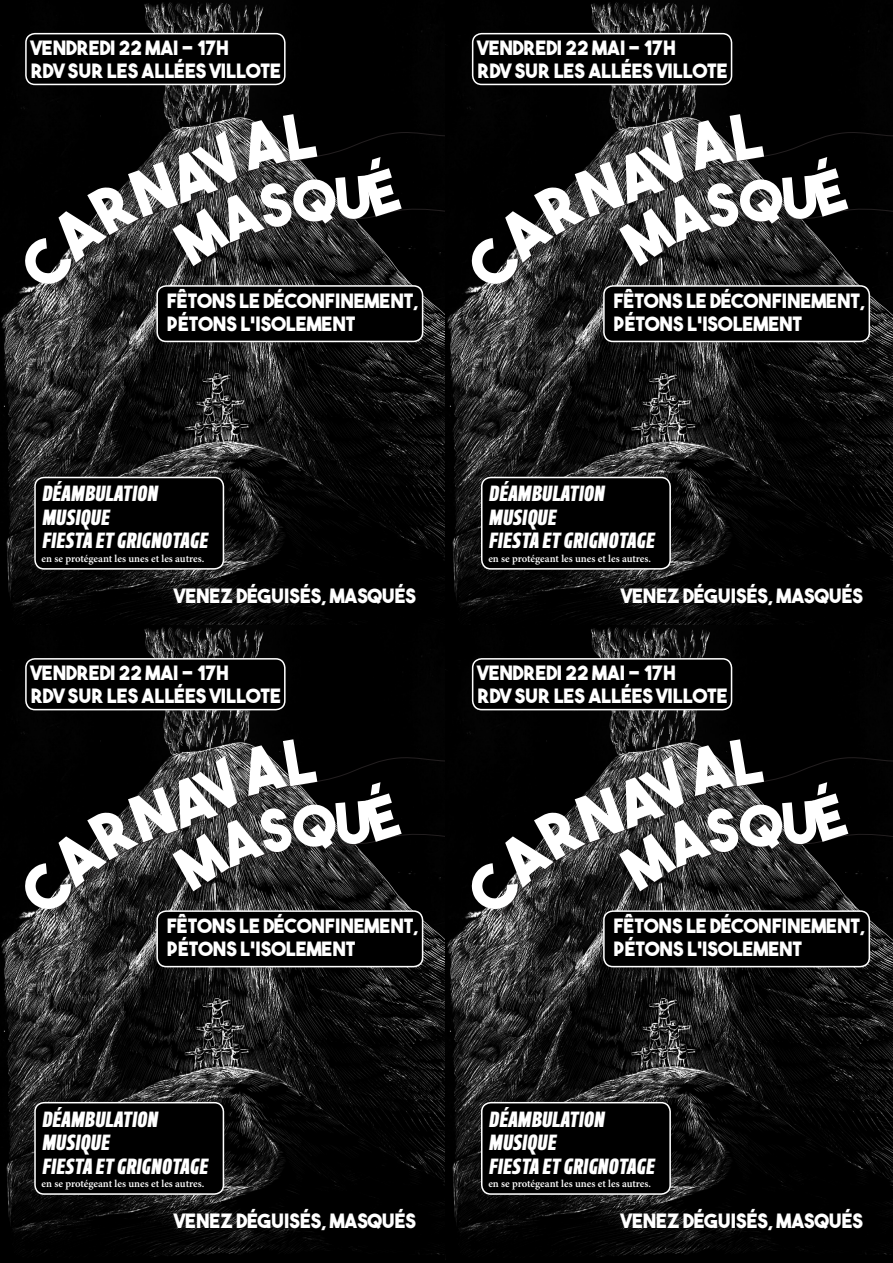
<style>
.page{position:relative;width:893px;height:1263px;background:#fff}
.page>*{position:absolute;margin:0;border:0;box-sizing:border-box;transform-origin:0 0}
.t1{font:italic 21.9px/23.5px "Leitura Headline";letter-spacing:.015em;color:#fff}
.t2{font:19.65px/23.7px "The Bold Font";color:#fff}
.t3{font:600 10.65px "Minion Pro";color:#fff}
</style>
<div class="page">
<img style="left:0;top:0;width:446px;height:625px">
<div style="left:26px;top:34px;width:259px;height:50px;background:#000;border-radius:9px"></div>
<div style="left:25px;top:33px;width:261px;height:52px;border:2px solid #fff;border-radius:9px"></div>
<div style="left:157px;top:286px;width:266px;height:55px;background:#000;border-radius:9px"></div>
<div style="left:156px;top:285px;width:267px;height:57px;border:2px solid #fff;border-radius:9px"></div>
<div style="left:35px;top:477px;width:188px;height:92px;background:#000;border-radius:9px"></div>
<div style="left:34px;top:477px;width:190px;height:93px;border:2px solid #fff;border-radius:9px"></div>
<img style="left:0;top:625px;width:446px;height:638px">
<div style="left:26px;top:659px;width:259px;height:51px;background:#000;border-radius:9px"></div>
<div style="left:25px;top:658px;width:261px;height:52px;border:2px solid #fff;border-radius:9px"></div>
<div style="left:157px;top:911px;width:266px;height:56px;background:#000;border-radius:9px"></div>
<div style="left:156px;top:910px;width:267px;height:57px;border:2px solid #fff;border-radius:9px"></div>
<div style="left:35px;top:1103px;width:188px;height:91px;background:#000;border-radius:9px"></div>
<div style="left:34px;top:1102px;width:190px;height:93px;border:2px solid #fff;border-radius:9px"></div>
<img style="left:446px;top:0;width:447px;height:625px">
<div style="left:473px;top:34px;width:258px;height:50px;background:#000;border-radius:9px"></div>
<div style="left:472px;top:33px;width:260px;height:52px;border:2px solid #fff;border-radius:9px"></div>
<div style="left:604px;top:286px;width:265px;height:55px;background:#000;border-radius:9px"></div>
<div style="left:603px;top:285px;width:267px;height:57px;border:2px solid #fff;border-radius:9px"></div>
<div style="left:482px;top:477px;width:188px;height:92px;background:#000;border-radius:9px"></div>
<div style="left:481px;top:477px;width:190px;height:93px;border:2px solid #fff;border-radius:9px"></div>
<img style="left:446px;top:625px;width:447px;height:638px">
<div style="left:473px;top:659px;width:258px;height:51px;background:#000;border-radius:9px"></div>
<div style="left:472px;top:658px;width:260px;height:52px;border:2px solid #fff;border-radius:9px"></div>
<div style="left:604px;top:911px;width:265px;height:56px;background:#000;border-radius:9px"></div>
<div style="left:603px;top:910px;width:267px;height:57px;border:2px solid #fff;border-radius:9px"></div>
<div style="left:482px;top:1103px;width:188px;height:91px;background:#000;border-radius:9px"></div>
<div style="left:481px;top:1102px;width:190px;height:93px;border:2px solid #fff;border-radius:9px"></div>
<svg style="left:16px;top:111px;width:434px;height:182px;background:#1e1e1e"></svg>
<svg style="left:16px;top:736px;width:434px;height:182px;background:#1e1e1e"></svg>
<svg style="left:462px;top:111px;width:431px;height:182px;background:#1e1e1e"></svg>
<svg style="left:462px;top:736px;width:431px;height:182px;background:#1e1e1e"></svg>
<p class="t2" style="left:31px;top:35px;width:199px">VENDREDI 22 MAI - 17H</p>
<p class="t2" style="left:31px;top:59px;width:252px">RDV SUR LES ALLÉES VILLOTE</p>
<p class="t2" style="left:478px;top:35px;width:199px">VENDREDI 22 MAI - 17H</p>
<p class="t2" style="left:478px;top:59px;width:252px">RDV SUR LES ALLÉES VILLOTE</p>
<p class="t2" style="left:167px;top:288px;width:253px">FÊTONS LE DÉCONFINEMENT,<br>PÉTONS L’ISOLEMENT</p>
<p class="t2" style="left:613px;top:288px;width:253px">FÊTONS LE DÉCONFINEMENT,<br>PÉTONS L’ISOLEMENT</p>
<p class="t1" style="left:42px;top:482px;width:167px">DÉAMBULATION<br>MUSIQUE<br>FIESTA ET GRIGNOTAGE</p>
<p class="t3" style="left:42px;top:551px;width:164px">en se protégeant les unes et les autres.</p>
<p class="t1" style="left:488px;top:482px;width:167px">DÉAMBULATION<br>MUSIQUE<br>FIESTA ET GRIGNOTAGE</p>
<p class="t3" style="left:488px;top:551px;width:164px">en se protégeant les unes et les autres.</p>
<p class="t2" style="left:174px;top:583px;width:243px">VENEZ DÉGUISÉS, MASQUÉS</p>
<p class="t2" style="left:621px;top:583px;width:243px">VENEZ DÉGUISÉS, MASQUÉS</p>
<p class="t2" style="left:31px;top:660px;width:199px">VENDREDI 22 MAI - 17H</p>
<p class="t2" style="left:478px;top:660px;width:199px">VENDREDI 22 MAI - 17H</p>
<p class="t2" style="left:31px;top:684px;width:252px">RDV SUR LES ALLÉES VILLOTE</p>
<p class="t2" style="left:478px;top:684px;width:252px">RDV SUR LES ALLÉES VILLOTE</p>
<p class="t2" style="left:167px;top:913px;width:253px">FÊTONS LE DÉCONFINEMENT,<br>PÉTONS L’ISOLEMENT</p>
<p class="t1" style="left:42px;top:1107px;width:167px">DÉAMBULATION<br>MUSIQUE<br>FIESTA ET GRIGNOTAGE</p>
<p class="t3" style="left:42px;top:1176px;width:164px">en se protégeant les unes et les autres.</p>
<p class="t2" style="left:174px;top:1208px;width:243px">VENEZ DÉGUISÉS, MASQUÉS</p>
<p class="t2" style="left:613px;top:913px;width:253px">FÊTONS LE DÉCONFINEMENT,<br>PÉTONS L’ISOLEMENT</p>
<p class="t1" style="left:488px;top:1107px;width:167px">DÉAMBULATION<br>MUSIQUE<br>FIESTA ET GRIGNOTAGE</p>
<p class="t3" style="left:488px;top:1176px;width:164px">en se protégeant les unes et les autres.</p>
<p class="t2" style="left:621px;top:1208px;width:243px">VENEZ DÉGUISÉS, MASQUÉS</p>
</div>
